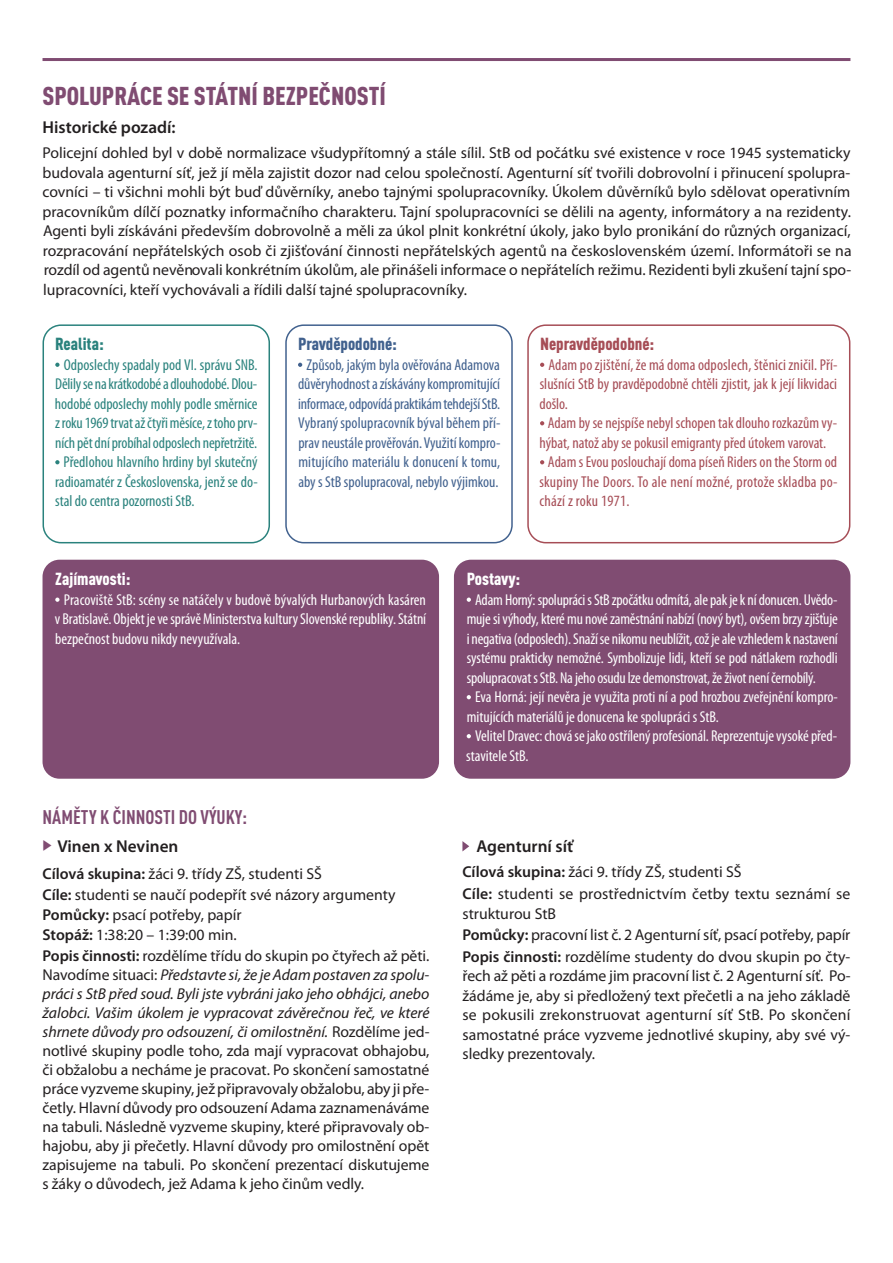
<style>
.page{position:relative;width:893px;height:1263px;background:#fff}
.page>*{position:absolute;margin:0;border:0;box-sizing:border-box;transform-origin:0 0}
.t1{font:900 condensed 25.5px "DIN Pro";color:#804c72}
.t2{font:700 condensed 19.5px "DIN Pro";color:#804c72}
.t3{font:600 17.25px "Myriad Pro";color:#231f20}
.t4{font:900 condensed 17.25px "DIN Pro";color:#fff}
.t5{font:900 condensed 17.25px "DIN Pro";color:#a64d56}
.t6{font:900 condensed 17.25px "DIN Pro";color:#41618e}
.t7{font:900 condensed 17.25px "DIN Pro";color:#2a827d}
.t8{font:15.75px/19.5px "Myriad Pro";letter-spacing:-.005em;color:#231f20;text-align:justify}
.t9{font:condensed 15.75px/19.5px "Myriad Pro";letter-spacing:-.01em;color:#fff;text-align:justify}
.t10{font:condensed 15.75px "Myriad Pro";color:#a64d56}
.t11{font:condensed 15.75px "Myriad Pro";letter-spacing:-.005em;color:#2a827d}
.t12{font:condensed 15.75px/19.5px "Myriad Pro";color:#41618e;text-align:center}
.s1{font-weight:600}
.s2{font-style:italic}
</style>
<div class="page">
<hr style="left:43px;top:58px;width:807px;height:3px;background:#804c72">
<svg style="left:462px;top:841px;width:7px;height:10px"></svg>
<svg style="left:527px;top:324px;width:323px;height:219px"></svg>
<svg style="left:285px;top:324px;width:228px;height:219px"></svg>
<svg style="left:43px;top:324px;width:227px;height:219px"></svg>
<svg style="left:55px;top:363px;width:5px;height:4px"></svg>
<svg style="left:55px;top:460px;width:5px;height:4px"></svg>
<svg style="left:298px;top:363px;width:4px;height:4px"></svg>
<svg style="left:540px;top:363px;width:4px;height:4px"></svg>
<svg style="left:540px;top:421px;width:4px;height:4px"></svg>
<svg style="left:540px;top:460px;width:4px;height:4px"></svg>
<div style="left:43px;top:560px;width:396px;height:219px;background:#804c72;border-radius:17px"></div>
<div style="left:454px;top:560px;width:396px;height:219px;background:#804c72;border-radius:17px"></div>
<svg style="left:55px;top:597px;width:5px;height:5px"></svg>
<svg style="left:467px;top:597px;width:4px;height:5px"></svg>
<svg style="left:467px;top:695px;width:4px;height:4px"></svg>
<svg style="left:467px;top:734px;width:4px;height:4px"></svg>
<h1 class="t1" style="left:43px;top:78px;width:345px">SPOLUPRÁCE SE STÁTNÍ BEZPEČNOSTÍ</h1>
<p class="t3" style="left:43px;top:116px;width:135px">Historické pozadí:</p>
<p class="t8" style="left:42px;top:143px;width:811px">Policejní dohled byl v době normalizace všudypřítomný a stále sílil. StB od počátku své existence v roce 1945 systematicky budovala agenturní síť, jež jí měla zajistit dozor nad celou společností. Agenturní síť tvořili dobrovolní i přinucení spolupra&shy;covníci – ti všichni mohli být buď důvěrníky, anebo tajnými spolupracovníky. Úkolem důvěrníků bylo sdělovat operativním pracovníkům dílčí poznatky informačního charakteru. Tajní spolupracovníci se dělili na agenty, informátory a na rezidenty.<br>Agenti byli získáváni především dobrovolně a měli za úkol plnit konkrétní úkoly, jako bylo pronikání do různých organizací, rozpracování nepřátelských osob či zjišťování činnosti nepřátelských agentů na československém území. Informátoři se na rozdíl od agentů nevěnovali konkrétním úkolům, ale přinášeli informace o nepřátelích režimu. Rezidenti byli zkušení tajní spo&shy;lupracovníci, kteří vychovávali a řídili další tajné spolupracovníky.</p>
<p class="t7" style="left:55px;top:332px;width:50px">Realita:</p>
<p class="t11" style="left:64px;top:355px;width:195px">Odposlechy spadaly pod VI. správu SNB.</p>
<p class="t11" style="left:55px;top:375px;width:204px">Dělilyse nakrátkodobéadlouhodobé. Dlou-</p>
<p class="t11" style="left:55px;top:394px;width:204px">hodobé odposlechy mohly podle směrnice</p>
<p class="t11" style="left:55px;top:414px;width:204px">zroku1969trvatažčtyřiměsíce,ztohoprv-</p>
<p class="t11" style="left:55px;top:433px;width:204px">ních pětdníprobíhalodposlech nepřetržitě.</p>
<p class="t11" style="left:63px;top:453px;width:196px">Předlohou hlavního hrdiny byl skutečný</p>
<p class="t11" style="left:55px;top:472px;width:204px">radioamatér z Československa, jenž se do-</p>
<p class="t11" style="left:55px;top:492px;width:141px">stal do centra pozornosti StB.</p>
<p class="t6" style="left:298px;top:332px;width:100px">Pravděpodobné:</p>
<p class="t12" style="left:298px;top:355px;width:204px">Způsob, jakým byla ověřována Adamova důvěryhodnostazískáványkompromitující informace,odpovídápraktikámtehdejšíStB.<br>Vybranýspolupracovníkbývalběhempří&shy;prav neustáleprověřován.Využitíkompro&shy;mitujícího materiálu k donucení k tomu, aby s StB spolupracoval, nebylo výjimkou.</p>
<p class="t5" style="left:540px;top:332px;width:116px">Nepravděpodobné:</p>
<p class="t10" style="left:549px;top:355px;width:291px">Adam pozjištění, že mádomaodposlech, štěnici zničil.Pří-</p>
<p class="t10" style="left:540px;top:375px;width:299px">slušníci StB by pravděpodobně chtěli zjistit, jak k její likvidaci</p>
<p class="t10" style="left:539px;top:394px;width:30px">došlo.</p>
<p class="t10" style="left:548px;top:414px;width:291px">Adambyse nejspíše nebyl schopen takdlouhorozkazůmvy-</p>
<p class="t10" style="left:539px;top:433px;width:288px">hýbat, natož aby se pokusil emigranty před útokem varovat.</p>
<p class="t10" style="left:548px;top:453px;width:291px">Adam s Evou poslouchají doma píseň Riders on the Storm od</p>
<p class="t10" style="left:539px;top:472px;width:300px">skupiny The Doors. To ale není možné, protože skladba po-</p>
<p class="t10" style="left:539px;top:492px;width:91px">chází z roku 1971.</p>
<p class="t4" style="left:55px;top:567px;width:77px">Zajímavosti:</p>
<p class="t9" style="left:55px;top:590px;width:373px;text-indent:9px">Pracoviště StB: scény se natáčely v budově bývalých Hurbanových kasáren v Bratislavě. Objekt jevesprávěMinisterstvakulturySlovenskérepubliky.Státní bezpečnost budovu nikdy nevyužívala.</p>
<p class="t2" style="left:43px;top:803px;width:206px">NÁMĚTY K ČINNOSTI DO VÝUKY:</p>
<p class="t3" style="left:57px;top:835px;width:123px">Vinen x Nevinen</p>
<p class="t8" style="left:43px;top:864px;width:388px;text-align:left"><span class="s1">Cílová skupina:</span> žáci 9. třídy ZŠ, studenti SŠ<br><span class="s1">Cíle:</span> studenti se naučí podepřít své názory argumenty <span class="s1">Pomůcky:</span> psací potřeby, papír<br><span class="s1">Stopáž:</span> 1:38:20 – 1:39:00 min.<br><span class="s1">Popis činnosti:</span> rozdělíme třídu do skupin po čtyřech až pěti.<br>Navodíme situaci: <span class="s2">Představte si, že je Adam postaven za spolu&shy;práci s StB před soud. Byli jste vybráni jako jeho obhájci, anebo žalobci. Vašim úkolem je vypracovat závěrečnou řeč, ve které shrnete důvody pro odsouzení, či omilostnění.</span> Rozdělíme jed&shy;notlivé skupiny podle toho, zda mají vypracovat obhajobu, či obžalobu a necháme je pracovat. Po skončení samostatné práce vyzveme skupiny, jež připravovaly obžalobu, aby ji pře&shy;četly. Hlavní důvody pro odsouzení Adama zaznamenáváme na tabuli. Následně vyzveme skupiny, které připravovaly ob&shy;hajobu, aby ji přečetly. Hlavní důvody pro omilostnění opět zapisujeme na tabuli. Po skončení prezentací diskutujeme s žáky o důvodech, jež Adama k jeho činům vedly.</p>
<p class="t8" style="left:43px;top:862px;width:281px"><span class="s1">Cílová skupina:</span> žáci 9. třídy ZŠ, studenti SŠ</p>
<p class="t8" style="left:42px;top:927px;width:390px"><span class="s1">Popis činnosti:</span> rozdělíme třídu do skupin po čtyřech až pěti.<br>Navodíme situaci: <span class="s2">Představte si, že je Adam postaven za spo&shy;luprácis StB před soud. Byli jste vybráni jako jeho obhájci, anebo žalobci. Vašim úkolem je vypracovat závěrečnou řeč, ve které shrnete důvody pro odsouzení, či omilostnění.</span> Rozdělíme jed&shy;notlivé skupiny podle toho, zda mají vypracovat obhajobu, či obžalobu a necháme je pracovat. Po skončení samostatné práce vyzveme skupiny, jež připravovaly obžalobu, aby ji pře&shy;četly. Hlavní důvody pro odsouzení Adama zaznamenáváme na tabuli. Následně vyzveme skupiny, které připravovaly ob&shy;hajobu, aby ji přečetly. Hlavní důvody pro omilostnění opět zapisujeme na tabuli. Po skončení prezentací diskutujeme s žáky o důvodech, jež Adama k jeho činům vedly.</p>
<p class="t4" style="left:467px;top:567px;width:55px">Postavy:</p>
<p class="t9" style="left:475px;top:590px;width:364px">AdamHorný:spoluprácisStB zpočátkuodmítá,alepakjek nídonucen. Uvědo-</p>
<p class="t9" style="left:467px;top:609px;width:373px">muje si výhody, které mu nové zaměstnání nabízí (nový byt), ovšem brzy zjišťuje</p>
<p class="t9" style="left:467px;top:629px;width:372px">i negativa(odposlech).Snažíse nikomu neublížit,cožjealevzhledemk nastavení</p>
<p class="t9" style="left:467px;top:648px;width:372px">systému prakticky nemožné. Symbolizuje lidi, kteří se pod nátlakem rozhodli</p>
<p class="t9" style="left:467px;top:668px;width:351px">spolupracovatsStB. Najehoosudulzedemonstrovat,žeživot neníčernobílý.</p>
<p class="t9" style="left:475px;top:687px;width:364px">Eva Horná: její nevěra je využita proti ní a pod hrozbou zveřejnění kompro-</p>
<p class="t9" style="left:467px;top:707px;width:254px">mitujících materiálů je donucena ke spolupráci s StB.</p>
<p class="t9" style="left:475px;top:726px;width:363px">Velitel Dravec:chovásejakoostřílenýprofesionál. Reprezentujevysoképřed-</p>
<p class="t9" style="left:466px;top:746px;width:64px">stavitele StB.</p>
<p class="t3" style="left:476px;top:835px;width:98px">Agenturní síť</p>
<p class="t8" style="left:462px;top:861px;width:389px;line-height:21.6px"><span class="s1">Cílová skupina:</span> žáci 9. třídy ZŠ, studenti SŠ<br><span class="s1">Cíle:</span> studenti se prostřednictvím četby textu seznámí se</p>
<p class="t8" style="left:462px;top:902px;width:389px;line-height:21.6px;text-align:left">strukturou StB<br><span class="s1">Pomůcky:</span> pracovní list č. 2 Agenturní síť, psací potřeby, papír<br><span class="s1">Popis činnosti:</span> rozdělíme studenty do dvou skupin po čty-</p>
<p class="t8" style="left:462px;top:966px;width:390px">řech až pěti a rozdáme jim pracovní list č. 2 Agenturní síť. Po&shy;žádáme je, aby si předložený text přečetli a na jeho základě se pokusili zrekonstruovat agenturní síť StB. Po skončení samostatné práce vyzveme jednotlivé skupiny, aby své vý&shy;sledky prezentovaly.</p>
</div>
